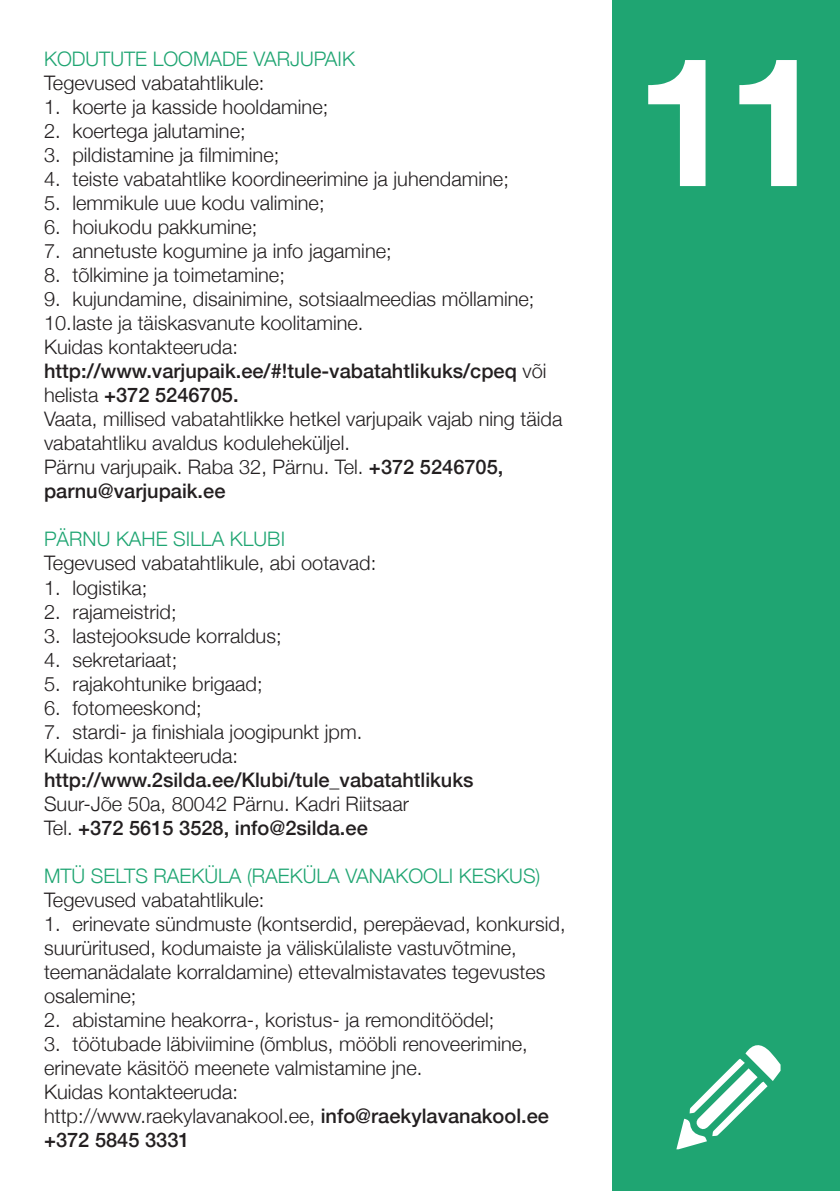
<style>
.page{position:relative;width:840px;height:1191px;background:#fff}
.page>*{position:absolute;margin:0;border:0;box-sizing:border-box;transform-origin:0 0}
.t1{font:700 180px "Helvetica Neue";color:#fff}
.t2{font:300 20px/24px "Helvetica Neue";color:#231f20}
.t3{font:300 20px "Helvetica Neue";color:#1fa572}
.t4{font:500 20px "Helvetica Neue";color:#231f20}
.s1{font-weight:500}
</style>
<div class="page">
<div style="left:612px;top:0;width:227px;height:1191px;background:#1fa572"></div>
<svg style="left:676px;top:1045px;width:104px;height:104px"></svg>
<p class="t3" style="left:44px;top:43px;width:312px">KODUTUTE LOOMADE VARJUPAIK</p>
<p class="t2" style="left:44px;top:70px;width:222px">Tegevused vabatahtlikule:</p>
<p class="t2" style="left:44px;top:94px;width:285px">1. koerte ja kasside hooldamine;</p>
<p class="t2" style="left:44px;top:118px;width:203px">2. koertega jalutamine;</p>
<p class="t2" style="left:44px;top:142px;width:236px">3. pildistamine ja filmimine;</p>
<p class="t2" style="left:44px;top:166px;width:466px">4. teiste vabatahtlike koordineerimine ja juhendamine;</p>
<p class="t2" style="left:44px;top:190px;width:282px">5. lemmikule uue kodu valimine;</p>
<p class="t2" style="left:44px;top:214px;width:215px">6. hoiukodu pakkumine;</p>
<p class="t2" style="left:44px;top:238px;width:349px">7. annetuste kogumine ja info jagamine;</p>
<p class="t2" style="left:44px;top:262px;width:242px">8. tõlkimine ja toimetamine;</p>
<p class="t2" style="left:44px;top:286px;width:491px">9. kujundamine, disainimine, sotsiaalmeedias möllamine;</p>
<p class="t2" style="left:44px;top:310px;width:519px">10. laste ja täiskasvanute koolitamine.<br>Kuidas kontakteeruda: <span class="s1">http://www.varjupaik.ee/#!tule-vabatahtlikuks/cpeq</span> või helista <span class="s1">+372 5246705.<br></span>Vaata, millised vabatahtlikke hetkel varjupaik vajab ning täida vabatahtliku avaldus koduleheküljel.<br>Pärnu varjupaik. Raba 32, Pärnu. Tel. <span class="s1">+372 5246705, parnu@varjupaik.ee</span></p>
<p class="t3" style="left:44px;top:523px;width:242px">PÄRNU KAHE SILLA KLUBI</p>
<p class="t2" style="left:44px;top:550px;width:333px">Tegevused vabatahtlikule, abi ootavad:</p>
<p class="t2" style="left:44px;top:574px;width:105px">1. logistika;</p>
<p class="t2" style="left:44px;top:598px;width:134px">2. rajameistrid;</p>
<p class="t2" style="left:44px;top:622px;width:239px">3. lastejooksude korraldus;</p>
<p class="t2" style="left:44px;top:646px;width:135px">4. sekretariaat;</p>
<p class="t2" style="left:44px;top:670px;width:220px">5. rajakohtunike brigaad;</p>
<p class="t2" style="left:44px;top:694px;width:159px">6. fotomeeskond;</p>
<p class="t2" style="left:44px;top:718px;width:319px">7. stardi- ja finishiala joogipunkt jpm.<br>Kuidas kontakteeruda:</p>
<p class="t4" style="left:44px;top:763px;width:431px">http://www.2silda.ee/Klubi/tule_vabatahtlikuks</p>
<p class="t2" style="left:44px;top:790px;width:366px">Suur-Jõe 50a, 80042 Pärnu. Kadri Riitsaar<br>Tel. <span class="s1">+372 5615 3528, info@2silda.ee</span></p>
<p class="t3" style="left:44px;top:859px;width:497px">MTÜ SELTS RAEKÜLA (RAEKÜLA VANAKOOLI KESKUS)</p>
<p class="t2" style="left:44px;top:886px;width:222px">Tegevused vabatahtlikule:</p>
<p class="t2" style="left:44px;top:910px;width:523px">1. erinevate sündmuste (kontserdid, perepäevad, konkursid, suurüritused, kodumaiste ja väliskülaliste vastuvõtmine, teemanädalate korraldamine) ettevalmistavates tegevustes osalemine;</p>
<p class="t2" style="left:44px;top:1006px;width:451px">2. abistamine heakorra-, koristus- ja remonditöödel;</p>
<p class="t2" style="left:44px;top:1030px;width:506px">3. töötubade läbiviimine (õmblus, mööbli renoveerimine, erinevate käsitöö meenete valmistamine jne.<br>Kuidas kontakteeruda:<br>http://www.raekylavanakool.ee, <span class="s1">info@raekylavanakool.ee +372 5845 3331</span></p>
<h1 class="t1" style="left:634px;top:-19px;width:193px">11</h1>
</div>
